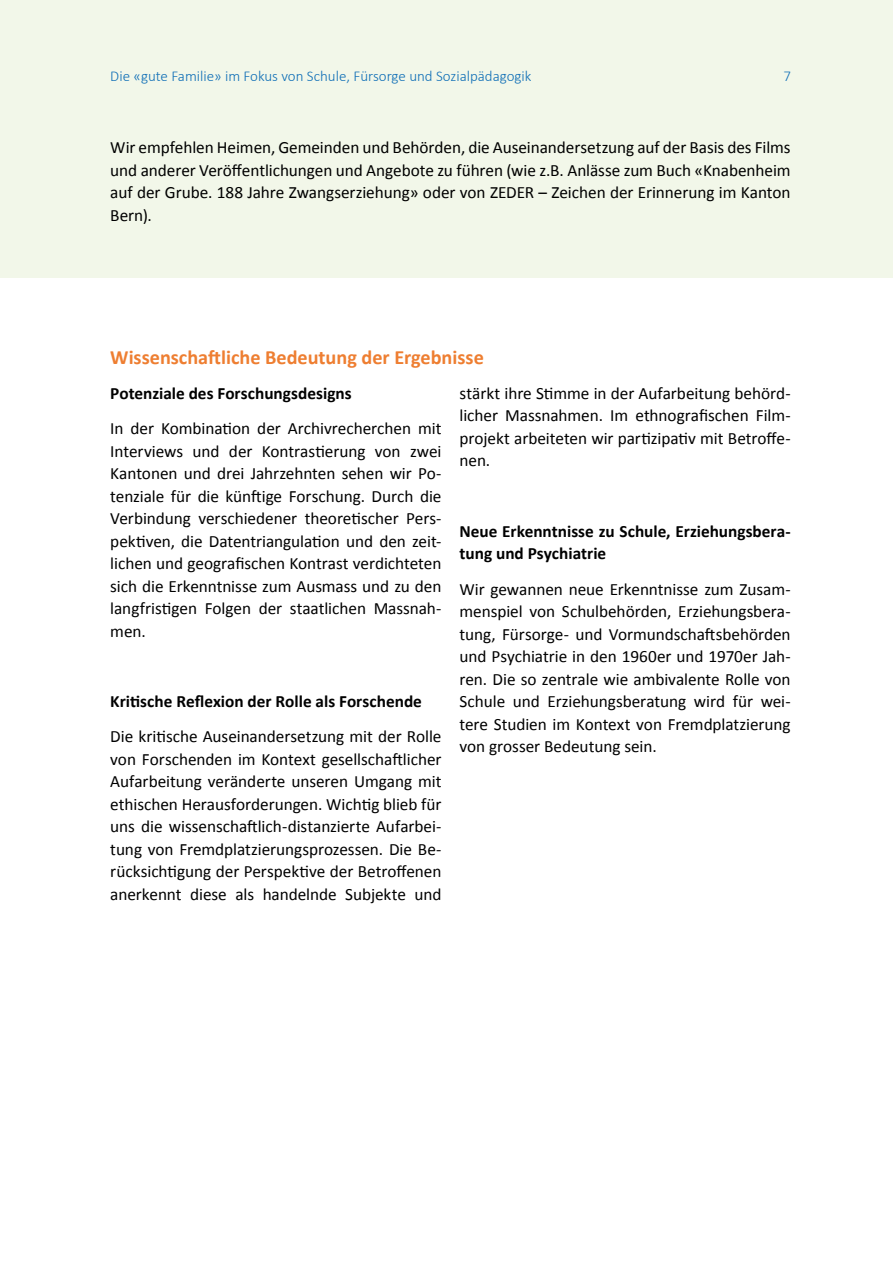
<style>
.page{position:relative;width:893px;height:1263px;background:#fff}
.page>*{position:absolute;margin:0;border:0;box-sizing:border-box;transform-origin:0 0}
.t1{font:700 20.25px "Calibri";color:#ee7e31}
.t2{font:17.25px/22.5px "Calibri";letter-spacing:-.005em;color:#000;text-align:justify}
.t3{font:700 17.25px/22.5px "Calibri";color:#000}
.t4{font:300 15px "Calibri";color:#0e6eb6}
</style>
<div class="page">
<div style="left:0;top:0;width:893px;height:277px;background:#f2f7e9"></div>
<p class="t4" style="left:110px;top:67px;width:423px">Die «gute Familie» im Fokus von Schule, Fürsorge und Sozialpädagogik</p>
<p class="t4" style="left:783px;top:67px;width:9px">7</p>
<p class="t2" style="left:110px;top:136px;width:682px">Wir empfehlen Heimen, Gemeinden und Behörden, die Auseinandersetzung auf der Basis des Films und anderer Veröffentlichungen und Angebote zu führen (wie z.B. Anlässe zum Buch «Knabenheim auf der Grube. 188 Jahre Zwangserziehung» oder von ZEDER – Zeichen der Erinnerung im Kanton Bern).</p>
<p class="t1" style="left:110px;top:344px;width:375px">Wissenschaftliche Bedeutung der Ergebnisse</p>
<p class="t3" style="left:110px;top:382px;width:243px">Potenziale des Forschungsdesigns</p>
<p class="t2" style="left:110px;top:417px;width:333px">In der Kombination der Archivrecherchen mit Interviews und der Kontrastierung von zwei Kantonen und drei Jahrzehnten sehen wir Po&shy;tenziale für die künftige Forschung. Durch die Verbindung verschiedener theoretischer Pers&shy;pektiven, die Datentriangulation und den zeit&shy;lichen und geografischen Kontrast verdichteten sich die Erkenntnisse zum Ausmass und zu den langfristigen Folgen der staatlichen Massnah&shy;men.</p>
<p class="t2" style="left:459px;top:382px;width:333px">stärkt ihre Stimme in der Aufarbeitung behörd&shy;licher Massnahmen. Im ethnografischen Film&shy;projekt arbeiteten wir partizipativ mit Betroffe&shy;nen.</p>
<p class="t3" style="left:459px;top:520px;width:333px">Neue Erkenntnisse zu Schule, Erziehungsbera&shy;tung und Psychiatrie</p>
<p class="t2" style="left:459px;top:578px;width:333px">Wir gewannen neue Erkenntnisse zum Zusam&shy;menspiel von Schulbehörden, Erziehungsbera&shy;tung, Fürsorge- und Vormundschaftsbehörden und Psychiatrie in den 1960er und 1970er Jah&shy;ren. Die so zentrale wie ambivalente Rolle von Schule und Erziehungsberatung wird für wei&shy;tere Studien im Kontext von Fremdplatzierung von grosser Bedeutung sein.</p>
<p class="t3" style="left:110px;top:690px;width:313px">Kritische Reflexion der Rolle als Forschende</p>
<p class="t2" style="left:110px;top:725px;width:333px">Die kritische Auseinandersetzung mit der Rolle von Forschenden im Kontext gesellschaftlicher Aufarbeitung veränderte unseren Umgang mit ethischen Herausforderungen. Wichtig blieb für uns die wissenschaftlich-distanzierte Aufarbei&shy;tung von Fremdplatzierungsprozessen. Die Be&shy;rücksichtigung der Perspektive der Betroffenen anerkennt diese als handelnde Subjekte und</p>
</div>
